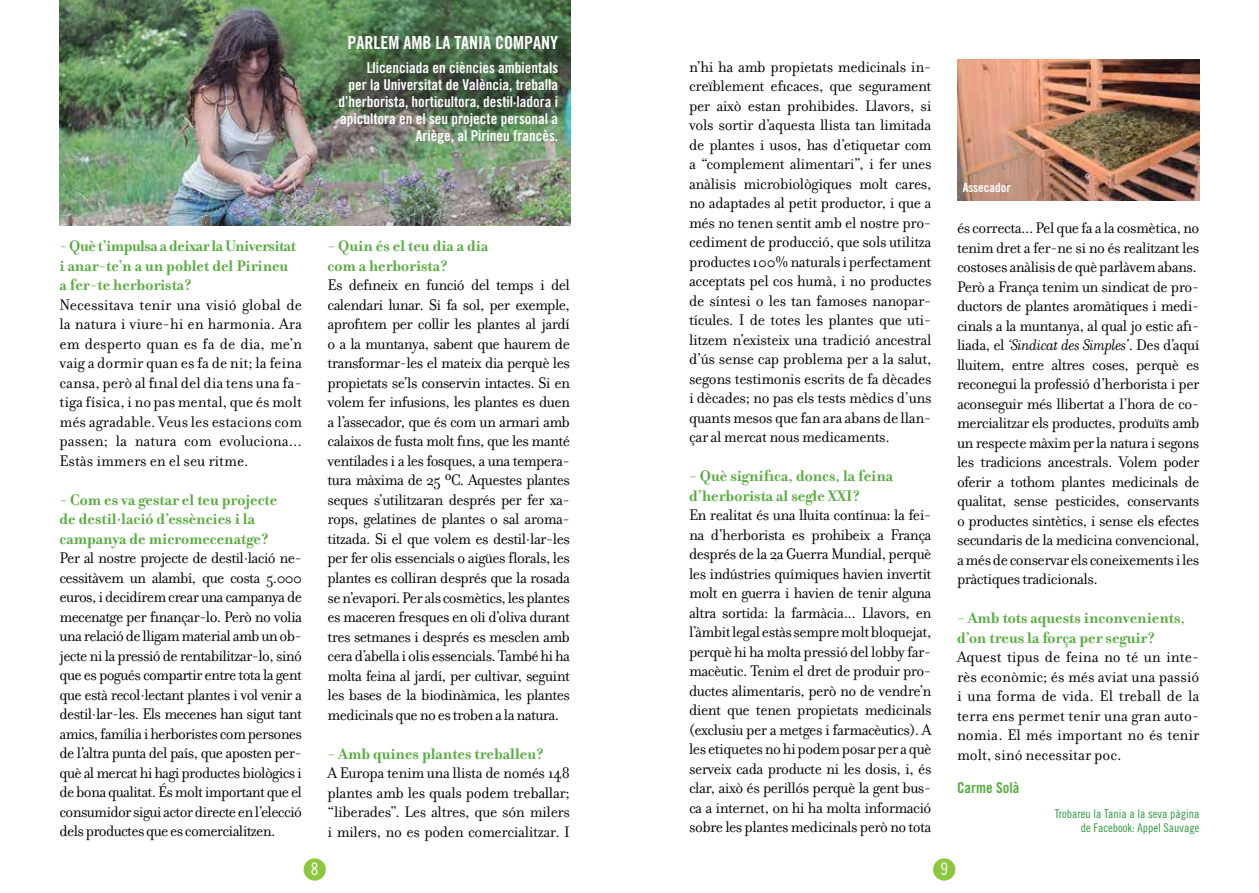
<style>
.page{position:relative;width:1259px;height:893px;background:#fff}
.page>*{position:absolute;margin:0;border:0;box-sizing:border-box;transform-origin:0 0}
.t1{font:18px "Trade Gothic Bold Cond Twenty";color:#fff}
.t2{font:17.25px "Trade Gothic Cond Eighteen";color:#fff}
.t3{font:16.5px/19.5px "Filosofia";letter-spacing:-.03em;color:#000;text-align:justify}
.t4{font:700 16.5px/19.5px "Filosofia";color:#58ab40}
.t5{font:15px/17px "Trade Gothic Bold Cond Twenty";color:#fff;text-align:right}
.t6{font:15px "Trade Gothic Bold Cond Twenty";color:#58ab40}
.t7{font:12.75px "Trade Gothic Bold Cond Twenty";color:#fff}
.t8{font:12px/14.4px "Trade Gothic Cond Eighteen";color:#2c973e;text-align:right}
.s1{font-style:italic}
</style>
<div class="page">
<div style="left:304px;top:858px;width:22px;height:23px;background:#8dc63f;border-radius:50%"></div>
<div style="left:933px;top:858px;width:22px;height:23px;background:#8dc63f;border-radius:50%"></div>
<img style="left:60px;top:0;width:510px;height:225px">
<img style="left:957px;top:59px;width:242px;height:142px">
<p class="t4" style="left:60px;top:237px;width:238px">- Què t’impulsa a deixar la Universitat i anar-te’n a un poblet del Pirineu a fer-te herborista?</p>
<p class="t3" style="left:60px;top:295px;width:244px">Necessitava tenir una visió global de la natura i viure-hi en harmonia. Ara em desperto quan es fa de dia, me’n vaig a dormir quan es fa de nit; la feina cansa, però al final del dia tens una fa&shy;tiga física, i no pas mental, que és molt més agradable. Veus les estacions com passen; la natura com evoluciona...<br>Estàs immers en el seu ritme.</p>
<p class="t4" style="left:60px;top:490px;width:219px">- Com es va gestar el teu projecte de destil·lació d’essències i la campanya de micromecenatge?</p>
<p class="t3" style="left:60px;top:549px;width:244px">Per al nostre projecte de destil·lació ne&shy;cessitàvem un alambí, que costa 5.000 euros, i decidírem crear una campanya de mecenatge per finançar-lo. Però no volia una relació de lligam material amb un ob&shy;jecte ni la pressió de rentabilitzar-lo, sinó que es pogués compartir entre tota la gent que està recol·lectant plantes i vol venir a destil·lar-les. Els mecenes han sigut tant amics, família i herboristes com persones de l’altra punta del país, que aposten per&shy;què al mercat hi hagi productes biològics i de bona qualitat. És molt important que el consumidor sigui actor directe en l’elecció dels productes que es comercialitzen.</p>
<p class="t1" style="left:347px;top:31px;width:10px">parlem</p>
<p class="t1" style="left:403px;top:31px;width:10px">amb</p>
<p class="t1" style="left:435px;top:31px;width:35px">la Tania</p>
<p class="t1" style="left:495px;top:31px;width:19px">Compan</p>
<p class="t1" style="left:550px;top:31px;width:9px">y</p>
<p class="t5" style="left:338px;top:59px;width:221px">Llicenciada en ciències ambientals<br>per la Universitat de València, treballa d’herborista, horticultora, destil·ladora i apicultora en el seu projecte personal a Ariège, al Pirineu francès.</p>
<p class="t4" style="left:327px;top:237px;width:162px">- Quin és el teu dia a dia com a herborista?</p>
<p class="t3" style="left:327px;top:276px;width:244px">Es defineix en funció del temps i del calendari lunar. Si fa sol, per exemple, aprofitem per collir les plantes al jardí o a la muntanya, sabent que haurem de transformar-les el mateix dia perquè les propietats se’ls conservin intactes. Si en volem fer infusions, les plantes es duen a l’assecador, que és com un armari amb calaixos de fusta molt fins, que les manté ventilades i a les fosques, a una tempera&shy;tura màxima de 25 ºC. Aquestes plantes seques s’utilitzaran després per fer xa&shy;rops, gelatines de plantes o sal aroma&shy;titzada. Si el que volem es destil·lar-les per fer olis essencials o aigües florals, les plantes es colliran després que la rosada se n’evapori. Per als cosmètics, les plantes es maceren fresques en oli d’oliva durant tres setmanes i després es mesclen amb cera d’abella i olis essencials. També hi ha molta feina al jardí, per cultivar, seguint les bases de la biodinàmica, les plantes medicinals que no es troben a la natura.</p>
<p class="t4" style="left:327px;top:744px;width:218px">- Amb quines plantes treballeu?</p>
<p class="t3" style="left:327px;top:763px;width:244px">A Europa tenim una llista de només 148 plantes amb les quals podem treballar; “liberades”. Les altres, que són milers i milers, no es poden comercialitzar. I</p>
<p class="t3" style="left:689px;top:57px;width:244px">n’hi ha amb propietats medicinals in&shy;creïblement eficaces, que segurament per això estan prohibides. Llavors, si vols sortir d’aquesta llista tan limitada de plantes i usos, has d’etiquetar com a “complement alimentari”, i fer unes anàlisis microbiològiques molt cares, no adaptades al petit productor, i que a més no tenen sentit amb el nostre pro&shy;cediment de producció, que sols utilitza productes 100% naturals i perfectament acceptats pel cos humà, i no productes de síntesi o les tan famoses nanopar&shy;tícules. I de totes les plantes que uti&shy;litzem n’existeix una tradició ancestral d’ús sense cap problema per a la salut, segons testimonis escrits de fa dècades i dècades; no pas els tests mèdics d’uns quants mesos que fan ara abans de llan&shy;çar al mercat nous medicaments.</p>
<p class="t4" style="left:689px;top:467px;width:206px">- Què significa, doncs, la feina d’herborista al segle XXI?</p>
<p class="t3" style="left:689px;top:506px;width:244px">En realitat és una lluita contínua: la fei&shy;na d’herborista es prohibeix a França després de la 2a Guerra Mundial, perquè les indústries químiques havien invertit molt en guerra i havien de tenir alguna altra sortida: la farmàcia... Llavors, en l’àmbit legal estàs sempre molt bloquejat, perquè hi ha molta pressió del lobby far&shy;macèutic. Tenim el dret de produir pro&shy;ductes alimentaris, però no de vendre’n dient que tenen propietats medicinals (exclusiu per a metges i farmacèutics). A les etiquetes no hi podem posar per a què serveix cada producte ni les dosis, i, és clar, això és perillós perquè la gent bus&shy;ca a internet, on hi ha molta informació sobre les plantes medicinals però no tota</p>
<p class="t2" style="left:311px;top:859px;width:9px">8</p>
<p class="t2" style="left:940px;top:859px;width:9px">9</p>
<p class="t7" style="left:962px;top:180px;width:50px">Assecador</p>
<p class="t3" style="left:957px;top:219px;width:244px;text-align:left">és correcta... Pel que fa a la cosmètica, no tenim dret a fer-ne si no és realitzant les costoses anàlisis de què parlàvem abans.<br>Però a França tenim un sindicat de pro&shy;ductors de plantes aromàtiques i medi&shy;cinals a la muntanya, al qual jo estic afi&shy;liada, el <span class="s1">‘Sindicat des Simples’</span>. Des d’aquí lluitem, entre altres coses, perquè es reconegui la professió d’herborista i per aconseguir més llibertat a l’hora de co&shy;mercialitzar els productes, produïts amb un respecte màxim per la natura i segons les tradicions ancestrals. Volem poder oferir a tothom plantes medicinals de qualitat, sense pesticides, conservants o productes sintètics, i sense els efectes secundaris de la medicina convencional, a més de conservar els coneixements i les pràctiques tradicionals.</p>
<p class="t4" style="left:957px;top:609px;width:229px">- Amb tots aquests inconvenients, d’on treus la força per seguir?</p>
<p class="t3" style="left:957px;top:648px;width:244px">Aquest tipus de feina no té un inte&shy;rès econòmic; és més aviat una passió i una forma de vida. El treball de la terra ens permet tenir una gran auto&shy;nomia. El més important no és tenir molt, sinó necessitar poc.</p>
<p class="t6" style="left:957px;top:778px;width:64px">Carme Solà</p>
<p class="t8" style="left:1054px;top:806px;width:146px">Trobareu la Tania a la seva pàgina de Facebook: Appel Sauvage</p>
</div>
